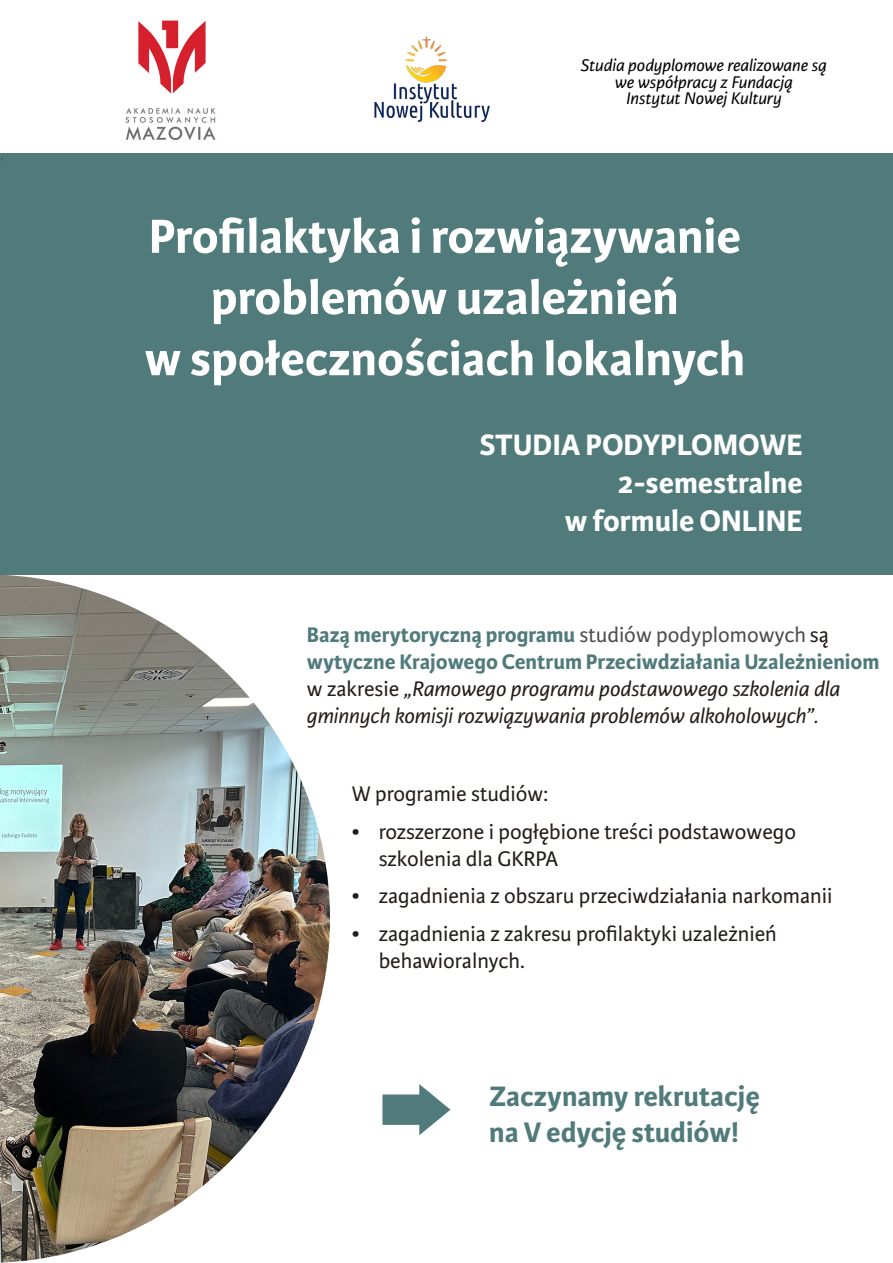
<style>
.page{position:relative;width:893px;height:1263px;background:#fff}
.page>*{position:absolute;margin:0;border:0;box-sizing:border-box;transform-origin:0 0}
.t1{font:700 51px/61.2px "Karmina Sans";color:#fff;text-align:center}
.t2{font:700 31.5px "Karmina Sans";color:#fff}
.t3{font:700 30px/36px "Karmina Sans";color:#517b7b}
.t4{font:italic 22.5px/27px "Karmina Sans";color:#241e1b}
.t5{font:22.5px/27px "Karmina Sans";color:#241e1b}
.Podstawowy_akapit{font:italic 18px/16.5px "Karmina Sans";color:#000;text-align:center}
.t6{font:italic 18px "Avenir Next";color:#4d4d4d}
.s1{font-weight:700;font-style:normal;color:#517b7b}
.s2{font-style:normal;color:#4d4d4d}
.s3{font-style:normal}
</style>
<div class="page">
<img style="left:0;top:575px;width:330px;height:688px">
<div style="left:0;top:153px;width:893px;height:421px;background:#517b7b"></div>
<img style="left:125px;top:20px;width:91px;height:121px">
<img style="left:374px;top:36px;width:116px;height:86px">
<p class="t6" style="left:0;top:149px;width:6px">`</p>
<p class="Podstawowy_akapit" style="left:581px;top:57px;width:248px">Studia podyplomowe realizowane są we współpracy z Fundacją<br>Instytut Nowej Kultury</p>
<p class="t1" style="left:145px;top:207px;width:602px">Profilaktyka i rozwiązywanie problemów uzależnień<br>w społecznościach lokalnych</p>
<p class="t2" style="left:479px;top:427px;width:325px">STUDIA PODYPLOMOWE</p>
<p class="t2" style="left:618px;top:464px;width:186px">2-semestralne</p>
<p class="t2" style="left:565px;top:502px;width:239px">w formule ONLINE</p>
<p class="t4" style="left:307px;top:622px;width:574px"><span class="s1">Bazą merytoryczną programu</span> <span class="s2">studiów podyplomowych</span> <span class="s3">są </span><span class="s1">wytyczne Krajowego Centrum Przeciwdziałania Uzależnieniom </span><span class="s3">w zakresie</span> „Ramowego programu podstawowego szkolenia dla gminnych komisji rozwiązywania problemów alkoholowych”.</p>
<p class="t5" style="left:352px;top:781px;width:198px">W programie studiów:</p>
<p class="t5" style="left:379px;top:818px;width:419px;text-indent:-27px">• rozszerzone i pogłębione treści podstawowego szkolenia dla GKRPA</p>
<p class="t5" style="left:352px;top:883px;width:482px">• zagadnienia z obszaru przeciwdziałania narkomanii</p>
<p class="t5" style="left:379px;top:920px;width:400px;text-indent:-27px">• zagadnienia z zakresu profilaktyki uzależnień behawioralnych.</p>
<p class="t3" style="left:489px;top:1078px;width:272px">Zaczynamy rekrutację na V edycję studiów!</p>
</div>
